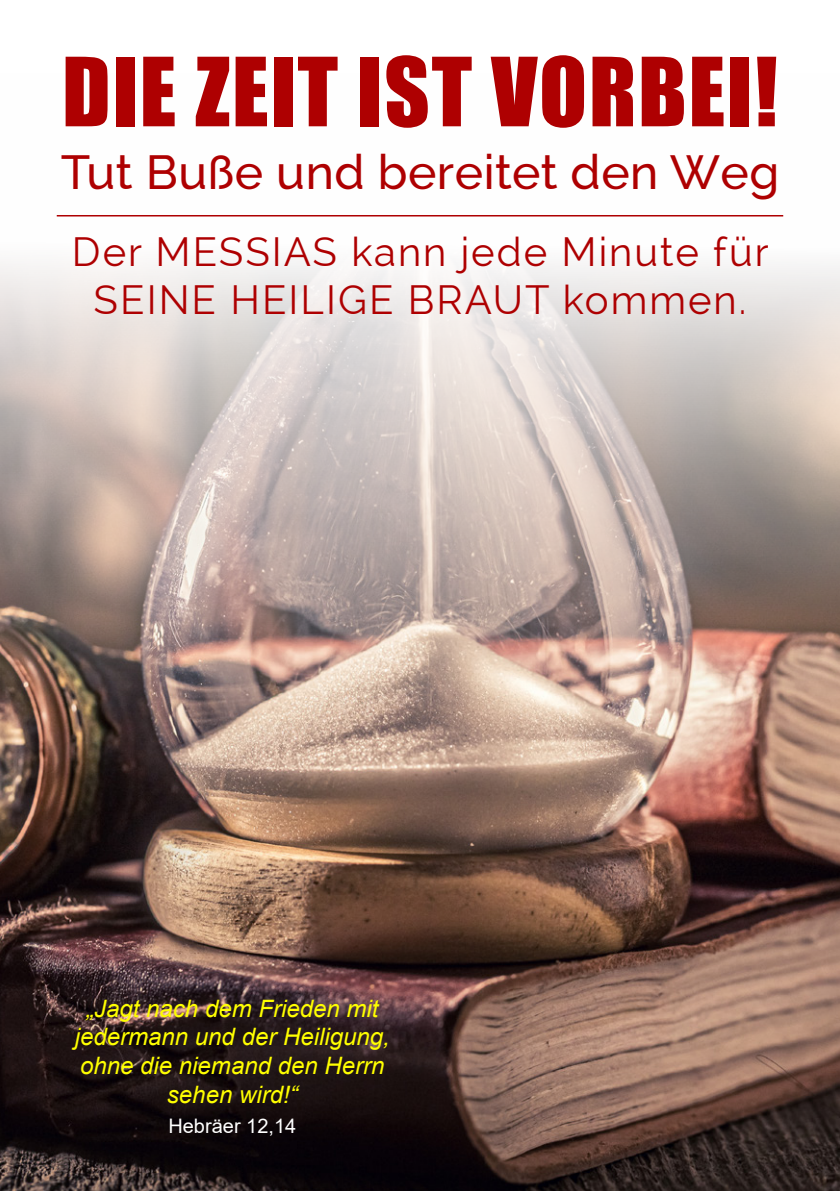
<style>
.page{position:relative;width:840px;height:1191px;background:#fff}
.page>*{position:absolute;margin:0;border:0;box-sizing:border-box;transform-origin:0 0}
.t1{font:88px "Impact";letter-spacing:.02em;color:#ae0001}
.t2{font:500 48px "Raleway";letter-spacing:.01em;color:#ae0001}
.t3{font:40px "Raleway";letter-spacing:.05em;color:#ae0001}
.t4{font:italic 24px/28.8px "Arial";color:#ff0;text-align:center}
.t5{font:20px "Arial";color:#fff}
</style>
<div class="page">
<img style="left:0;top:215px;width:839px;height:976px">
<hr style="left:57px;top:215px;width:725px;height:1px;background:#ae0001">
<p class="t1" style="left:62px;top:23px;width:716px">DIE ZEIT IST VORBEI!</p>
<p class="t2" style="left:61px;top:144px;width:719px">Tut Buße und bereitet den Weg</p>
<p class="t3" style="left:72px;top:228px;width:698px">Der MESSIAS kann jede Minute für</p>
<p class="t3" style="left:94px;top:276px;width:653px">SEINE HEILIGE BRAUT kommen.</p>
<p class="t4" style="left:75px;top:994px;width:316px">„Jagt nach dem Frieden mit jedermann und der Heiligung, ohne die niemand den Herrn sehen wird!“</p>
<p class="t5" style="left:168px;top:1112px;width:129px">Hebräer 12,14</p>
</div>
